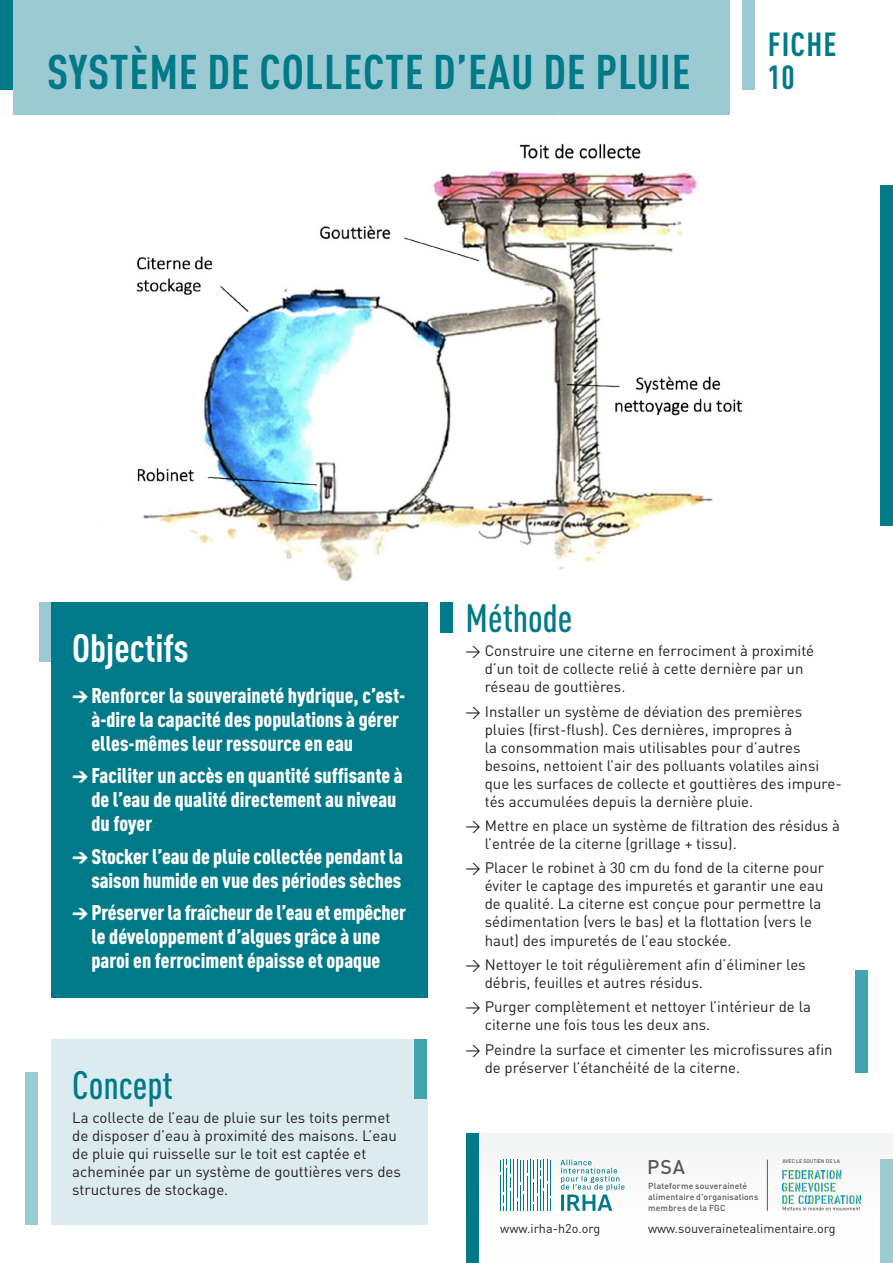
<style>
.page{position:relative;width:893px;height:1263px;background:#fff}
.page>*{position:absolute;margin:0;border:0;box-sizing:border-box;transform-origin:0 0}
.t1{font:700 condensed 48px "DINOT";letter-spacing:.015em;color:#007a88}
.t2{font:500 condensed 39px "DINOT";color:#007a88}
.t3{font:700 condensed 39px "DINOT";color:#fff}
.t4{font:700 condensed 33px "DINOT";letter-spacing:.035em;color:#007a88}
.t5{font:900 condensed 21px/24px "DINOT";color:#fff}
.t6{font:500 19.65px "DINOT";color:#57585a}
.t7{font:15px/18px "DINOT";color:#231f20}
.t8{font:12.6px "DINOT";color:#231f20}
.t9{font:500 8.55px/11.1px "DINOT";letter-spacing:.015em;color:#57585a}
.t10{font:500 5.25px "DINOT";letter-spacing:-.01em;color:#57585a}
</style>
<div class="page">
<img style="left:136px;top:101px;width:607px;height:481px">
<div style="left:51px;top:1039px;width:376px;height:186px;background:#dbebef"></div>
<div style="left:0;top:0;width:13px;height:89px;background:#007a88"></div>
<div style="left:26px;top:1073px;width:12px;height:152px;background:#9ccad2"></div>
<div style="left:51px;top:602px;width:376px;height:396px;background:#007a88"></div>
<div style="left:880px;top:185px;width:13px;height:341px;background:#007a88"></div>
<div style="left:39px;top:602px;width:11px;height:60px;background:#9ccad2"></div>
<div style="left:415px;top:1039px;width:12px;height:59px;background:#43a3af"></div>
<div style="left:440px;top:602px;width:13px;height:30px;background:#007a88"></div>
<div style="left:855px;top:970px;width:12px;height:103px;background:#43a3af"></div>
<div style="left:742px;top:0;width:13px;height:89px;background:#9ccad2"></div>
<div style="left:13px;top:0;width:716px;height:115px;background:#9ccad2"></div>
<div style="left:466px;top:1133px;width:12px;height:130px;background:#007a88"></div>
<div style="left:880px;top:1159px;width:13px;height:104px;background:#9ccad2"></div>
<img style="left:782px;top:1171px;width:78px;height:32px">
<svg style="left:783px;top:1206px;width:77px;height:4px"></svg>
<hr style="left:767px;top:1160px;width:1px;height:51px;background:#57585a">
<hr style="left:513px;top:1160px;width:1px;height:51px;background:#007a88">
<svg style="left:500px;top:1160px;width:11px;height:51px"></svg>
<svg style="left:517px;top:1160px;width:34px;height:51px"></svg>
<svg style="left:560px;top:1159px;width:64px;height:52px"></svg>
<h1 class="t1" style="left:47px;top:43px;width:645px">SYSTÈME DE COLLECTE D’EAU DE PLUIE</h1>
<h3 class="t4" style="left:768px;top:25px;width:70px">FICHE</h3>
<h3 class="t4" style="left:767px;top:58px;width:29px">10</h3>
<h2 class="t3" style="left:72px;top:624px;width:118px">Objectifs</h2>
<h3 class="t5" style="left:91px;top:683px;width:315px;text-indent:-19px">→Renforcer la souveraineté hydrique, c’est&shy;à-dire la capacité des populations à gérer elles-mêmes leur ressource en eau</h3>
<h3 class="t5" style="left:91px;top:763px;width:313px;text-indent:-19px">→Faciliter un accès en quantité suffisante à de l’eau de qualité directement au niveau du foyer</h3>
<h3 class="t5" style="left:72px;top:844px;width:332px;text-align:right">→Stocker l’eau de pluie collectée pendant la saison humide en vue des périodes sèches</h3>
<h3 class="t5" style="left:72px;top:900px;width:335px;text-align:center">→Préserver la fraîcheur de l’eau et empêcher le développement d’algues grâce à une<br>paroi en ferrociment épaisse et opaque</h3>
<h2 class="t2" style="left:72px;top:1061px;width:102px">Concept</h2>
<p class="t7" style="left:72px;top:1108px;width:330px">La collecte de l’eau de pluie sur les toits permet de disposer d’eau à proximité des maisons. L’eau de pluie qui ruisselle sur le toit est captée et acheminée par un système de gouttières vers des structures de stockage.</p>
<h2 class="t2" style="left:466px;top:595px;width:108px">Méthode</h2>
<p class="t7" style="left:485px;top:642px;width:331px;text-indent:-19px">→ Construire une citerne en ferrociment à proximité d’un toit de collecte relié à cette dernière par un réseau de gouttières.</p>
<p class="t7" style="left:485px;top:702px;width:358px;text-indent:-19px">→ Installer un système de déviation des premières pluies (first-flush). Ces dernières, impropres à<br>la consommation mais utilisables pour d’autres besoins, nettoient l’air des polluants volatiles ainsi que les surfaces de collecte et gouttières des impure&shy;tés accumulées depuis la dernière pluie.</p>
<p class="t7" style="left:485px;top:816px;width:357px;text-indent:-19px">→ Mettre en place un système de filtration des résidus à l’entrée de la citerne (grillage + tissu).</p>
<p class="t7" style="left:485px;top:859px;width:341px;text-indent:-19px">→ Placer le robinet à 30 cm du fond de la citerne pour éviter le captage des impuretés et garantir une eau de qualité. La citerne est conçue pour permettre la sédimentation (vers le bas) et la flottation (vers le haut) des impuretés de l’eau stockée.</p>
<p class="t7" style="left:485px;top:955px;width:322px;text-indent:-19px">→ Nettoyer le toit régulièrement afin d’éliminer les débris, feuilles et autres résidus.</p>
<p class="t7" style="left:485px;top:997px;width:328px;text-indent:-19px">→ Purger complètement et nettoyer l’intérieur de la citerne une fois tous les deux ans.</p>
<p class="t7" style="left:485px;top:1040px;width:349px;text-indent:-19px">→ Peindre la surface et cimenter les microfissures afin de préserver l’étanchéité de la citerne.</p>
<h3 class="t6" style="left:647px;top:1154px;width:40px">PSA</h3>
<p class="t9" style="left:648px;top:1180px;width:112px">Plateforme souveraineté alimentaire d’organisations membres de la FGC</p>
<p class="t10" style="left:782px;top:1158px;width:59px">AVEC LE SOUTIEN DE LA</p>
<p class="t8" style="left:500px;top:1220px;width:101px">www.irha-h2o.org</p>
<p class="t8" style="left:648px;top:1220px;width:189px">www.souverainetealimentaire.org</p>
</div>
